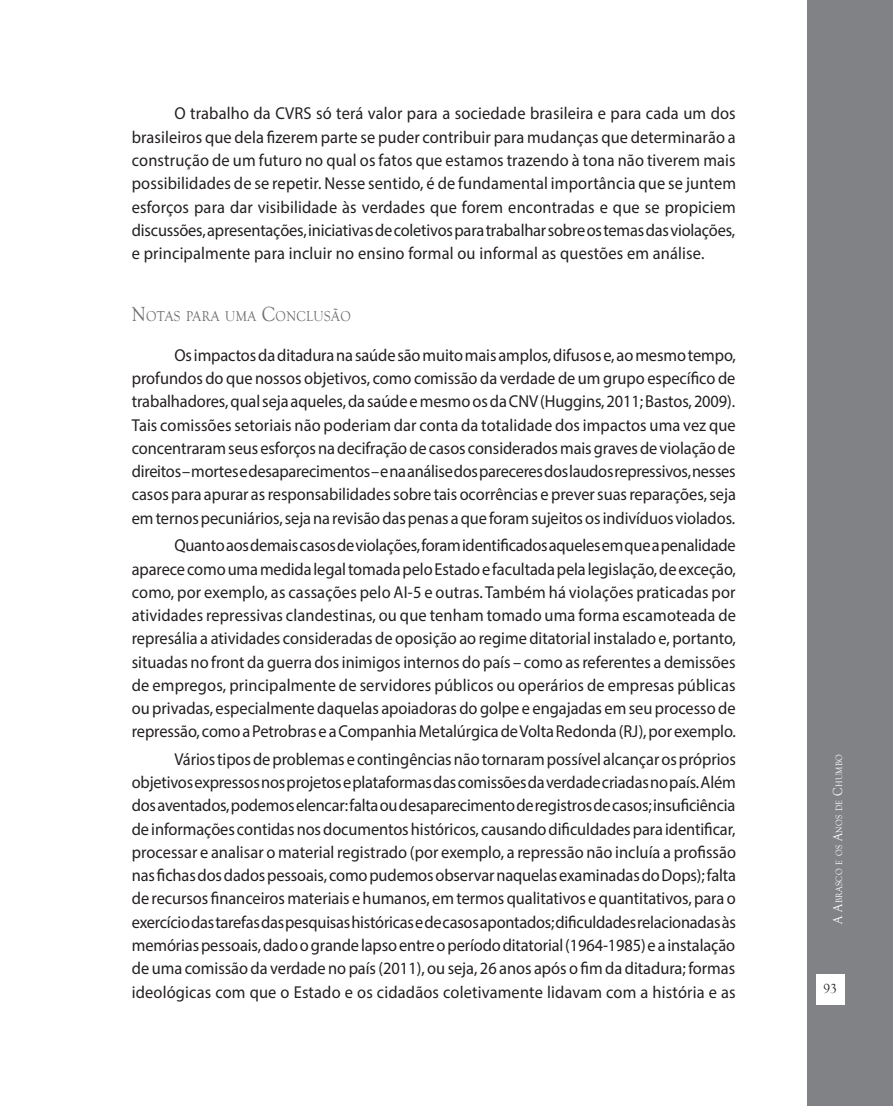
<style>
.page{position:relative;width:893px;height:1106px;background:#fff}
.page>*{position:absolute;margin:0;border:0;box-sizing:border-box;transform-origin:0 0}
.t1{font:17.25px/23.2px "Myriad Pro";letter-spacing:-.005em;color:#231f20;text-align:justify;scale:.95 1}
.t2{font:14.7px "Goudy Old Style T";letter-spacing:.03em;color:#6c6d70;scale:.9 1}
.t3{font:13.5px "Goudy Old Style T";color:#231f20}
.t4{font:9.45px "Goudy Old Style T";letter-spacing:.035em;color:#fff;scale:.9 1}
.s1{font-size:21px}
.s2{font-size:13.5px}
</style>
<div class="page">
<div style="left:807px;top:0;width:86px;height:1106px;background:#808285"></div>
<div style="left:816px;top:973px;width:28px;height:31px;background:#fff"></div>
<p class="t1" style="left:132px;top:102px;width:638px;text-indent:43px">O trabalho da CVRS só terá valor para a sociedade brasileira e para cada um dos brasileiros que dela fizerem parte se puder contribuir para mudanças que determinarão a construção de um futuro no qual os fatos que estamos trazendo à tona não tiverem mais possibilidades de se repetir. Nesse sentido, é de fundamental importância que se juntem esforços para dar visibilidade às verdades que forem encontradas e que se propiciem discussões, apresentações, iniciativas de coletivos para trabalhar sobre os temas das violações, e principalmente para incluir no ensino formal ou informal as questões em análise.</p>
<p class="t2" style="left:132px;top:308px;width:245px"><span class="s1">N</span>OTAS PARA UMA <span class="s1">C</span>ONCLUSÃO</p>
<p class="t1" style="left:132px;top:343px;width:637px;text-indent:43px">Os impactos da ditadura na saúde são muito mais amplos, difusos e, ao mesmo tempo, profundos do que nossos objetivos, como comissão da verdade de um grupo específico de trabalhadores, qual seja aqueles, da saúde e mesmo os da CNV (Huggins, 2011; Bastos, 2009).<br>Tais comissões setoriais não poderiam dar conta da totalidade dos impactos uma vez que concentraram seus esforços na decifração de casos considerados mais graves de violação de direitos – mortes e desaparecimentos – e na análise dos pareceres dos laudos repressivos, nesses casos para apurar as responsabilidades sobre tais ocorrências e prever suas reparações, seja em ternos pecuniários, seja na revisão das penas a que foram sujeitos os indivíduos violados.</p>
<p class="t1" style="left:132px;top:533px;width:637px;text-indent:43px">Quanto aos demais casos de violações, foram identificados aqueles em que a penalidade aparece como uma medida legal tomada pelo Estado e facultada pela legislação, de exceção, como, por exemplo, as cassações pelo AI-5 e outras. Também há violações praticadas por atividades repressivas clandestinas, ou que tenham tomado uma forma escamoteada de represália a atividades consideradas de oposição ao regime ditatorial instalado e, portanto, situadas no front da guerra dos inimigos internos do país – como as referentes a demissões de empregos, principalmente de servidores públicos ou operários de empresas públicas ou privadas, especialmente daquelas apoiadoras do golpe e engajadas em seu processo de repressão, como a Petrobras e a Companhia Metalúrgica de Volta Redonda (RJ), por exemplo.</p>
<p class="t1" style="left:132px;top:747px;width:638px;text-indent:43px">Vários tipos de problemas e contingências não tornaram possível alcançar os próprios objetivos expressos nos projetos e plataformas das comissões da verdade criadas no país. Além dos aventados, podemos elencar: falta ou desaparecimento de registros de casos; insuficiência de informações contidas nos documentos históricos, causando dificuldades para identificar, processar e analisar o material registrado (por exemplo, a repressão não incluía a profissão nas fichas dos dados pessoais, como pudemos observar naquelas examinadas do Dops); falta de recursos financeiros materiais e humanos, em termos qualitativos e quantitativos, para o exercício das tarefas das pesquisas históricas e de casos apontados; dificuldades relacionadas às memórias pessoais, dado o grande lapso entre o período ditatorial (1964-1985) e a instalação de uma comissão da verdade no país (2011), ou seja, 26 anos após o fim da ditadura; formas ideológicas com que o Estado e os cidadãos coletivamente lidavam com a história e as</p>
<p class="t4" style="left:834px;top:923px;width:190px;rotate:-90deg"><span class="s2">A A</span>BRASCO E OS <span class="s2">A</span>NOS DE <span class="s2">C</span>HUMBO</p>
<p class="t3" style="left:823px;top:981px;width:15px">93</p>
</div>
